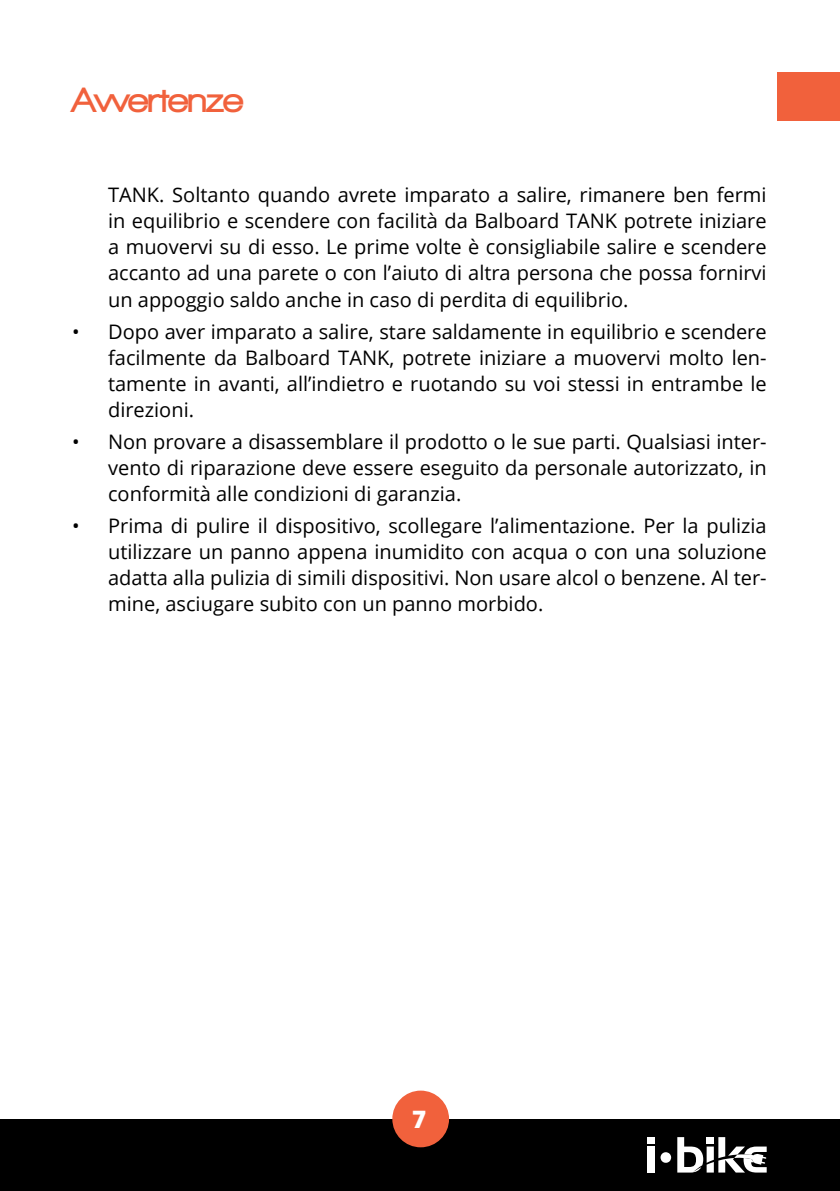
<style>
.page{position:relative;width:840px;height:1191px;background:#fff}
.page>*{position:absolute;margin:0;border:0;box-sizing:border-box;transform-origin:0 0}
.t1{font:900 36px "Walkway";color:#f1613c}
.t2{font:800 24px "Open Sans";color:#fff}
.t3{font:20px/26px "Open Sans";color:#000;text-align:justify}
</style>
<div class="page">
<div style="left:0;top:1119px;width:839px;height:72px;background:#000"></div>
<div style="left:392px;top:1090px;width:57px;height:57px;background:#f1613c;border-radius:50%"></div>
<svg style="left:660px;top:1152px;width:11px;height:11px"></svg>
<div style="left:646px;top:1137px;width:8px;height:6px;background:#fff"></div>
<div style="left:646px;top:1146px;width:8px;height:26px;background:#fff"></div>
<svg style="left:677px;top:1137px;width:89px;height:35px"></svg>
<div style="left:776px;top:72px;width:63px;height:48px;background:#f1613c"></div>
<h1 class="t1" style="left:72px;top:81px;width:172px">Avvertenze</h1>
<p class="t3" style="left:108px;top:182px;width:659px">TANK. Soltanto quando avrete imparato a salire, rimanere ben fermi in equilibrio e scendere con facilità da Balboard TANK potrete iniziare a muovervi su di esso. Le prime volte è consigliabile salire e scendere accanto ad una parete o con l’aiuto di altra persona che possa fornirvi un appoggio saldo anche in caso di perdita di equilibrio.</p>
<p class="t3" style="left:108px;top:318px;width:659px;text-indent:-36px">• Dopo aver imparato a salire, stare saldamente in equilibrio e scendere facilmente da Balboard TANK, potrete iniziare a muovervi molto len&shy;tamente in avanti, all’indietro e ruotando su voi stessi in entrambe le direzioni.</p>
<p class="t3" style="left:108px;top:428px;width:659px;text-indent:-36px">• Non provare a disassemblare il prodotto o le sue parti. Qualsiasi inter&shy;vento di riparazione deve essere eseguito da personale autorizzato, in conformità alle condizioni di garanzia.</p>
<p class="t3" style="left:108px;top:512px;width:659px;text-indent:-36px">• Prima di pulire il dispositivo, scollegare l’alimentazione. Per la pulizia utilizzare un panno appena inumidito con acqua o con una soluzione adatta alla pulizia di simili dispositivi. Non usare alcol o benzene. Al ter&shy;mine, asciugare subito con un panno morbido.</p>
<p class="t2" style="left:412px;top:1101px;width:16px">7</p>
</div>
